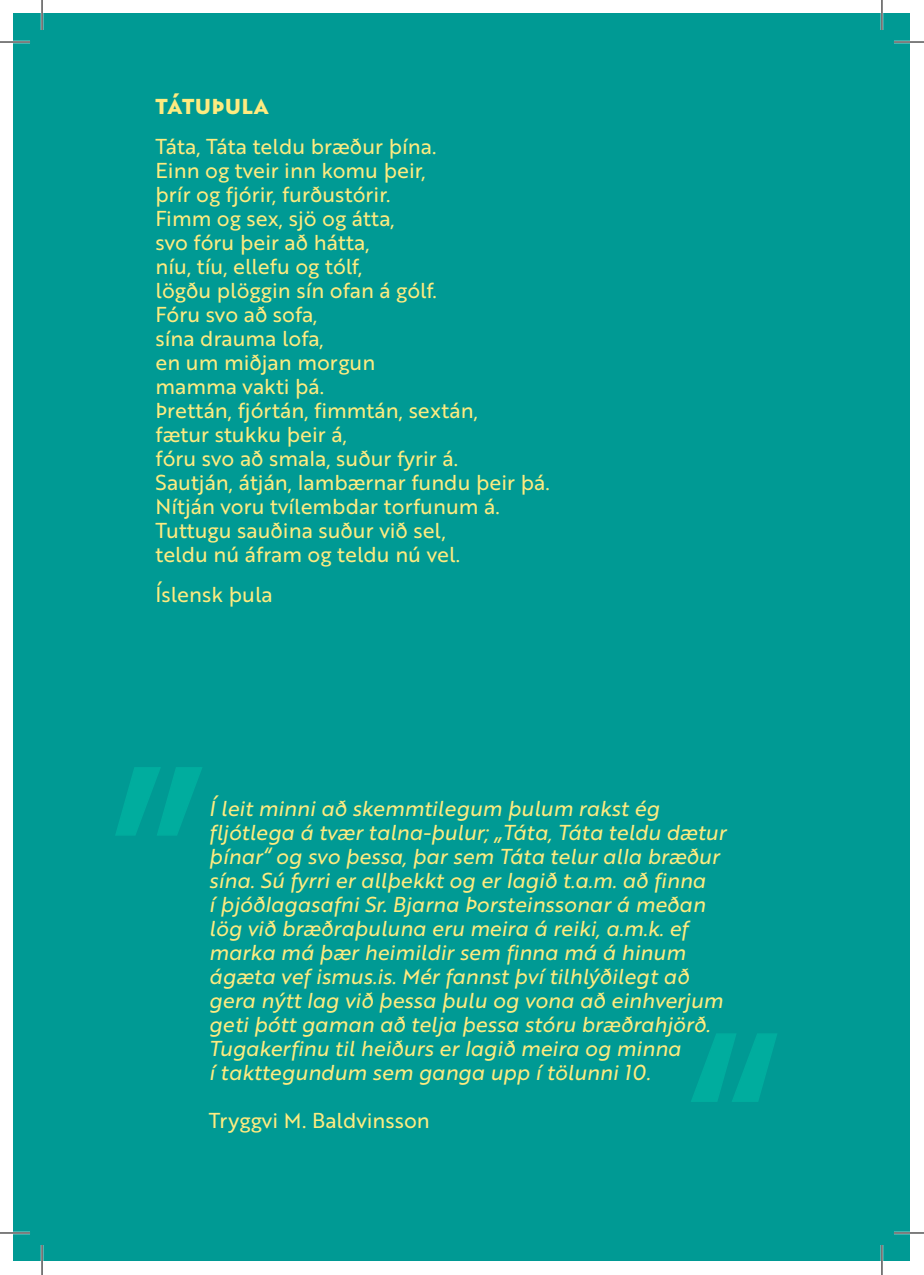
<style>
.page{position:relative;width:924px;height:1275px;background:#fff}
.page>*{position:absolute;margin:0;border:0;box-sizing:border-box;transform-origin:0 0}
.t1{font:21px/24px "Brother 1816 Regular Italic";color:#feeb80}
.t2{font:21px/24px "Brother 1816 Regular";color:#feeb80}
.t3{font:700 21px "Brother 1816 Extra";letter-spacing:.04em;color:#feeb80}
</style>
<div class="page">
<div style="left:14px;top:14px;width:895px;height:1247px;background:#009a94"></div>
<svg style="left:115px;top:767px;width:87px;height:69px"></svg>
<svg style="left:691px;top:1033px;width:86px;height:69px"></svg>
<hr style="left:0;top:41px;width:30px;height:2px;background:#fff">
<hr style="left:893px;top:41px;width:30px;height:2px;background:#fff">
<hr style="left:0;top:1231px;width:30px;height:3px;background:#fff">
<hr style="left:893px;top:1231px;width:30px;height:3px;background:#fff">
<hr style="left:41px;top:0;width:2px;height:30px;background:#fff">
<hr style="left:41px;top:1245px;width:2px;height:30px;background:#fff">
<hr style="left:880px;top:0;width:2px;height:30px;background:#fff">
<hr style="left:880px;top:1245px;width:2px;height:30px;background:#fff">
<hr style="left:0;top:42px;width:30px;height:1px;background:#000">
<hr style="left:893px;top:42px;width:30px;height:1px;background:#000">
<hr style="left:0;top:1232px;width:30px;height:1px;background:#000">
<hr style="left:893px;top:1232px;width:30px;height:1px;background:#000">
<hr style="left:42px;top:0;width:1px;height:30px;background:#000">
<hr style="left:42px;top:1245px;width:1px;height:30px;background:#000">
<hr style="left:881px;top:0;width:1px;height:30px;background:#000">
<hr style="left:881px;top:1245px;width:1px;height:30px;background:#000">
<p class="t3" style="left:155px;top:90px;width:115px">TÁTUÞULA</p>
<p class="t2" style="left:155px;top:133px;width:395px">Táta, Táta teldu bræður þína.<br>Einn og tveir inn komu þeir,<br>þrír og fjórir, furðustórir.<br>Fimm og sex, sjö og átta,<br>svo fóru þeir að hátta,<br>níu, tíu, ellefu og tólf,<br>lögðu plöggin sín ofan á gólf.<br>Fóru svo að sofa,<br>sína drauma lofa,<br>en um miðjan morgun<br>mamma vakti þá.<br>Þrettán, fjórtán, fimmtán, sextán,<br>fætur stukku þeir á,<br>fóru svo að smala, suður fyrir á.<br>Sautján, átján, lambærnar fundu þeir þá.<br>Nítján voru tvílembdar torfunum á.<br>Tuttugu sauðina suður við sel,<br>teldu nú áfram og teldu nú vel.</p>
<p class="t2" style="left:155px;top:581px;width:119px">Íslensk þula</p>
<p class="t1" style="left:209px;top:795px;width:518px">Í leit minni að skemmtilegum þulum rakst ég fljótlega á tvær talna-þulur; „Táta, Táta teldu dætur þínar“ og svo þessa, þar sem Táta telur alla bræður sína. Sú fyrri er allþekkt og er lagið t.a.m. að finna<br>í þjóðlagasafni Sr. Bjarna Þorsteinssonar á meðan lög við bræðraþuluna eru meira á reiki, a.m.k. ef marka má þær heimildir sem finna má á hinum ágæta vef ismus.is. Mér fannst því tilhlýðilegt að gera nýtt lag við þessa þulu og vona að einhverjum geti þótt gaman að telja þessa stóru bræðrahjörð.<br>Tugakerfinu til heiðurs er lagið meira og minna<br>í takttegundum sem ganga upp í tölunni 10.</p>
<p class="t2" style="left:209px;top:1107px;width:222px">Tryggvi M. Baldvinsson</p>
</div>
